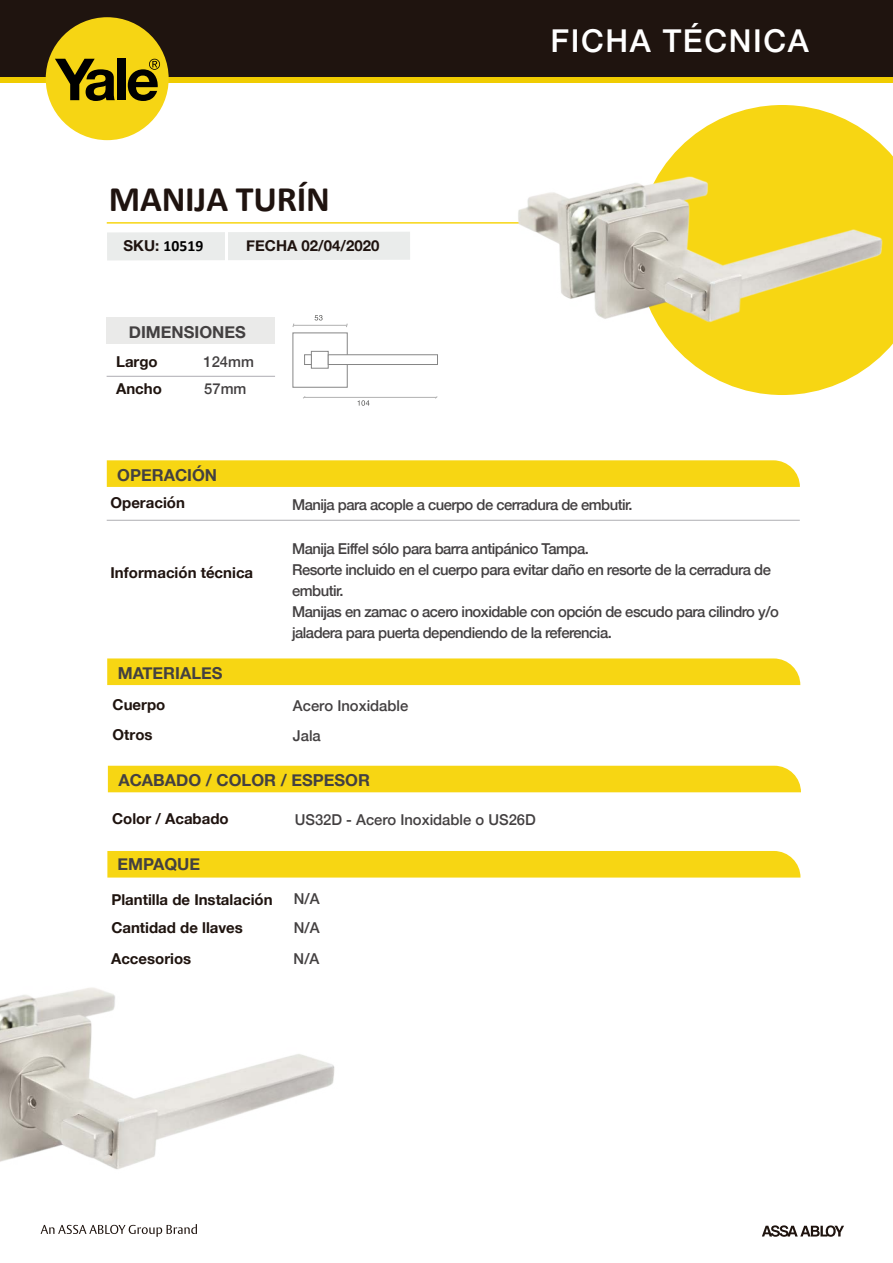
<style>
.page{position:relative;width:893px;height:1263px;background:#fff}
.page>*{position:absolute;margin:0;border:0;box-sizing:border-box;transform-origin:0 0}
.t1{font:700 36px "Calibri";letter-spacing:-.005em;color:#1f130f}
.t2{font:500 31.5px "Helvetica Neue";letter-spacing:.05em;color:#fff}
.t3{font:700 16.5px "Helvetica Neue";color:#434041}
.t4{font:700 15.6px "Calibri";letter-spacing:-.005em;color:#000}
.t5{font:500 15px/21px "Helvetica Neue";letter-spacing:-.035em;color:#434041}
.t6{font:700 15px/28.5px "Helvetica Neue";color:#1f140f}
.t7{font:700 15px "Helvetica Neue";color:#1f130f}
.t8{font:500 15px/30px "Helvetica Neue";color:#434041}
.s1{font-family:"Helvetica Neue";font-size:15px;color:#1f130f}
</style>
<div class="page">
<div style="left:107px;top:851px;width:693px;height:26px;background:#f7d613"></div>
<hr style="left:107px;top:222px;width:606px;height:2px;background:#f7d613">
<svg style="left:762px;top:1225px;width:82px;height:12px"></svg>
<svg style="left:41px;top:1224px;width:156px;height:13px"></svg>
<svg style="left:668px;top:105px;width:225px;height:290px;fill:#f7d613"></svg>
<div style="left:0;top:0;width:893px;height:78px;background:#1f140f"></div>
<div style="left:0;top:78px;width:893px;height:5px;background:#f0cc01"></div>
<div style="left:46px;top:17px;width:123px;height:123px;background:#f6d514;border-radius:50%"></div>
<svg style="left:55px;top:59px;width:60px;height:42px"></svg>
<div style="left:117px;top:59px;width:9px;height:41px;background:#000"></div>
<svg style="left:128px;top:59px;width:32px;height:42px"></svg>
<div style="left:107px;top:232px;width:303px;height:28px;background:#eaeceb"></div>
<svg style="left:107px;top:460px;width:693px;height:27px;background:#f7d618"></svg>
<hr style="left:107px;top:520px;width:693px;height:1px;background:#aeaeb3">
<div style="left:107px;top:658px;width:693px;height:27px;background:#f7d613"></div>
<div style="left:108px;top:766px;width:693px;height:26px;background:#f7d613"></div>
<div style="left:107px;top:317px;width:168px;height:27px;background:#eaeae9"></div>
<hr style="left:107px;top:376px;width:168px;height:1px;background:#adacb2">
<hr style="left:225px;top:227px;width:3px;height:47px;background:#fff">
<img style="left:506px;top:137px;width:385px;height:203px">
<div style="left:293px;top:332px;width:55px;height:56px;background:#fff;border:1px solid #868686"></div>
<div style="left:311px;top:351px;width:18px;height:18px;background:#fff;border:1px solid #868686"></div>
<svg style="left:315px;top:315px;width:8px;height:5px"></svg>
<svg style="left:358px;top:400px;width:11px;height:6px"></svg>
<hr style="left:293px;top:325px;width:54px;height:1px;background:#b1b1b1">
<hr style="left:304px;top:397px;width:132px;height:1px;background:#b1b1b1">
<div style="left:328px;top:354px;width:110px;height:11px;background:#fff;border:1px solid #868686"></div>
<div style="left:304px;top:354px;width:8px;height:11px;background:#fff;border:1px solid #868686"></div>
<img style="left:0;top:987px;width:335px;height:182px">
<h1 class="t1" style="left:109px;top:174px;width:223px">MANIJA TURÍN</h1>
<p class="t4" style="left:124px;top:235px;width:81px"><span class="s1">SKU:</span> 10519</p>
<p class="t7" style="left:246px;top:234px;width:135px">FECHA 02/04/2020</p>
<p class="t3" style="left:129px;top:319px;width:119px">DIMENSIONES</p>
<p class="t6" style="left:116px;top:348px;width:47px;line-height:27px">Largo<br>Ancho</p>
<p class="t8" style="left:203px;top:347px;width:52px;line-height:27px">124mm<br>57mm</p>
<p class="t3" style="left:117px;top:462px;width:101px">OPERACIÓN</p>
<h2 class="t2" style="left:551px;top:16px;width:260px">FICHA TÉCNICA</h2>
<p class="t7" style="left:111px;top:491px;width:76px">Operación</p>
<p class="t5" style="left:292px;top:493px;width:342px">Manija para acople a cuerpo de cerradura de embutir.</p>
<p class="t5" style="left:292px;top:537px;width:488px">Manija Eiffel sólo para barra antipánico Tampa.<br>Resorte incluido en el cuerpo para evitar daño en resorte de la cerradura de embutir.<br>Manijas en zamac o acero inoxidable con opción de escudo para cilindro y/o jaladera para puerta dependiendo de la referencia.</p>
<p class="t3" style="left:118px;top:660px;width:106px">MATERIALES</p>
<p class="t7" style="left:111px;top:561px;width:144px">Información técnica</p>
<p class="t6" style="left:113px;top:690px;width:54px;line-height:30px">Cuerpo<br>Otros</p>
<p class="t8" style="left:293px;top:689px;width:117px">Acero Inoxidable<br>Jala</p>
<p class="t3" style="left:118px;top:767px;width:253px">ACABADO / COLOR / ESPESOR</p>
<p class="t7" style="left:112px;top:806px;width:118px">Color / Acabado</p>
<p class="t8" style="left:295px;top:803px;width:243px">US32D - Acero Inoxidable o US26D</p>
<p class="t3" style="left:118px;top:851px;width:84px">EMPAQUE</p>
<p class="t6" style="left:111px;top:885px;width:163px">Plantilla de Instalación<br>Cantidad de llaves</p>
<p class="t5" style="left:294px;top:883px;width:27px;line-height:29px">N/A<br>N/A</p>
<p class="t6" style="left:111px;top:945px;width:82px">Accesorios</p>
<p class="t5" style="left:294px;top:947px;width:27px">N/A</p>
</div>
